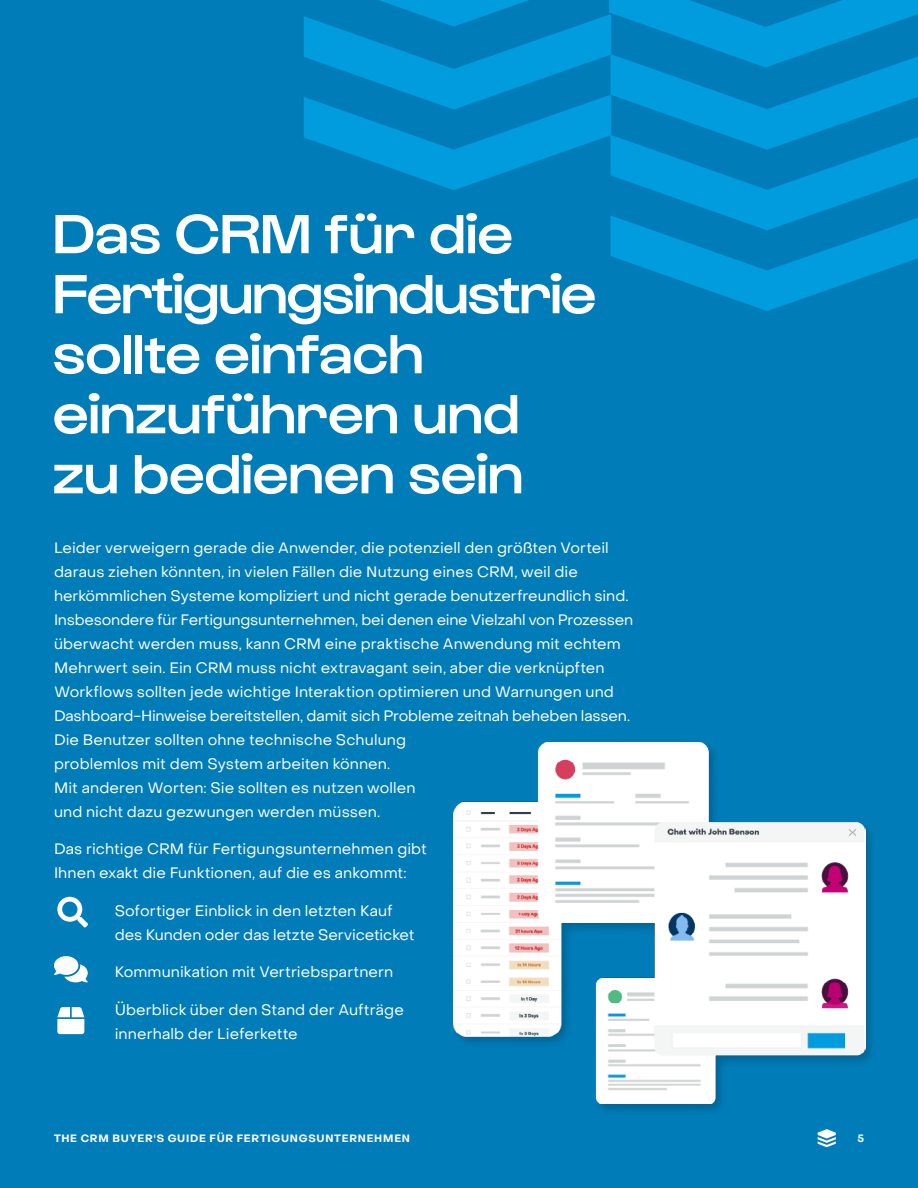
<style>
.page{position:relative;width:918px;height:1188px;background:#007db9}
.page>*{position:absolute;margin:0;border:0;box-sizing:border-box;transform-origin:0 0}
.t1{font:500 57px/60px "Gustavo";color:#fff}
.t2{font:15px/24px "Object Sans";letter-spacing:.005em;color:#fff}
.t3{font:700 10.5px "Object Sans";letter-spacing:.07em;color:#fff}
</style>
<div class="page">
<svg style="left:304px;top:0;width:614px;height:311px"></svg>
<svg style="left:57px;top:897px;width:31px;height:31px"></svg>
<svg style="left:54px;top:956px;width:34px;height:26px"></svg>
<svg style="left:57px;top:1007px;width:27px;height:27px"></svg>
<div style="left:451px;top:740px;width:426px;height:377px;background:#000;opacity:.2"></div>
<img style="left:454px;top:743px;width:411px;height:361px">
<svg style="left:818px;top:1129px;width:18px;height:18px"></svg>
<h1 class="t1" style="left:53px;top:206px;width:545px">Das CRM für die<br>Fertigungsindustrie sollte einfach einzuführen und zu bedienen sein</h1>
<p class="t2" style="left:54px;top:536px;width:581px">Leider verweigern gerade die Anwender, die potenziell den größten Vorteil daraus ziehen könnten, in vielen Fällen die Nutzung eines CRM, weil die herkömmlichen Systeme kompliziert und nicht gerade benutzerfreundlich sind.<br>Insbesondere für Fertigungsunternehmen, bei denen eine Vielzahl von Prozessen überwacht werden muss, kann CRM eine praktische Anwendung mit echtem Mehrwert sein. Ein CRM muss nicht extravagant sein, aber die verknüpften Workflows sollten jede wichtige Interaktion optimieren und Warnungen und Dashboard-Hinweise bereitstellen, damit sich Probleme zeitnah beheben lassen.<br>Die Benutzer sollten ohne technische Schulung<br>problemlos mit dem System arbeiten können.<br>Mit anderen Worten: Sie sollten es nutzen wollen<br>und nicht dazu gezwungen werden müssen.</p>
<p class="t2" style="left:54px;top:837px;width:374px">Das richtige CRM für Fertigungsunternehmen gibt<br>Ihnen exakt die Funktionen, auf die es ankommt:</p>
<p class="t2" style="left:115px;top:899px;width:301px">Sofortiger Einblick in den letzten Kauf des Kunden oder das letzte Serviceticket</p>
<p class="t2" style="left:115px;top:960px;width:280px">Kommunikation mit Vertriebspartnern</p>
<p class="t2" style="left:115px;top:998px;width:291px">Überblick über den Stand der Aufträge innerhalb der Lieferkette</p>
<p class="t3" style="left:54px;top:1132px;width:358px">THE CRM BUYER'S GUIDE FÜR FERTIGUNGSUNTERNEHMEN</p>
<p class="t3" style="left:857px;top:1132px;width:8px">5</p>
</div>
